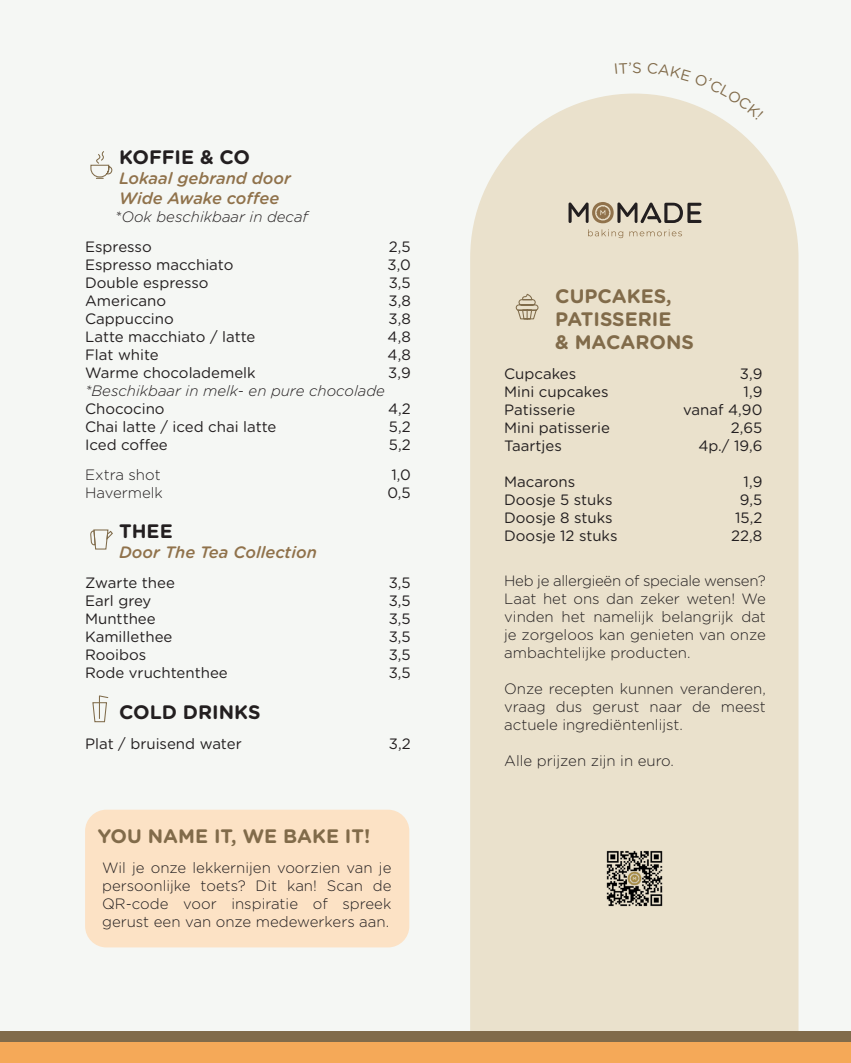
<style>
.page{position:relative;width:851px;height:1063px;background:#fff}
.page>*{position:absolute;margin:0;border:0;box-sizing:border-box;transform-origin:0 0}
.t1{font:700 19.5px/23.4px "Gotham Rounded";color:#816b4a}
.t2{font:700 19.5px "Gotham Rounded";color:#231f20}
.t3{font:italic 500 16.5px/19.8px "Gotham Rounded";color:#90724b}
.t4{font:15px "Gotham Rounded";color:#231f20}
.t5{font:300 15px/18px "Gotham Rounded";color:#231f20;text-align:justify}
.t6{font:italic 300 15px "Gotham Rounded";color:#231f20}
</style>
<div class="page">
<div style="left:0;top:0;width:850px;height:1063px;background:#f5f7f4"></div>
<div style="left:85px;top:810px;width:324px;height:137px;background:#fce2c5;border-radius:21px"></div>
<div style="left:470px;top:94px;width:328px;height:937px;background:#eae1cc"></div>
<svg style="left:568px;top:202px;width:133px;height:21px"></svg>
<svg style="left:588px;top:229px;width:35px;height:9px"></svg>
<svg style="left:629px;top:229px;width:53px;height:7px"></svg>
<img style="left:606px;top:851px;width:56px;height:56px">
<svg style="left:90px;top:151px;width:23px;height:28px"></svg>
<svg style="left:92px;top:695px;width:17px;height:28px"></svg>
<svg style="left:515px;top:294px;width:24px;height:26px"></svg>
<svg style="left:90px;top:529px;width:23px;height:21px"></svg>
<div style="left:0;top:1031px;width:850px;height:32px;background:#f5a958"></div>
<div style="left:0;top:1031px;width:850px;height:11px;background:#816b4a"></div>
<svg style="left:647px;top:94px;width:116px;height:26px"></svg>
<h1 class="t2" style="left:119px;top:143px;width:132px">KOFFIE &amp; CO</h1>
<p class="t3" style="left:119px;top:168px;width:173px">Lokaal gebrand door<br>Wide Awake coffee</p>
<p class="t6" style="left:115px;top:207px;width:195px">*Ook beschikbaar in decaf</p>
<p class="t4" style="left:85px;top:236px;width:68px">Espresso</p>
<p class="t4" style="left:389px;top:236px;width:23px">2,5</p>
<p class="t4" style="left:85px;top:254px;width:150px">Espresso macchiato</p>
<p class="t4" style="left:387px;top:254px;width:25px">3,0</p>
<p class="t4" style="left:85px;top:272px;width:125px">Double espresso</p>
<p class="t4" style="left:388px;top:272px;width:24px">3,5</p>
<p class="t4" style="left:85px;top:290px;width:83px">Americano</p>
<p class="t4" style="left:388px;top:290px;width:24px">3,8</p>
<p class="t4" style="left:85px;top:308px;width:90px">Cappuccino</p>
<p class="t4" style="left:388px;top:308px;width:24px">3,8</p>
<p class="t4" style="left:85px;top:326px;width:172px">Latte macchiato / latte</p>
<p class="t4" style="left:387px;top:326px;width:25px">4,8</p>
<p class="t4" style="left:85px;top:344px;width:75px">Flat white</p>
<p class="t4" style="left:387px;top:344px;width:25px">4,8</p>
<p class="t4" style="left:85px;top:362px;width:172px">Warme chocolademelk</p>
<p class="t4" style="left:388px;top:362px;width:24px">3,9</p>
<p class="t6" style="left:85px;top:381px;width:301px">*Beschikbaar in melk- en pure chocolade</p>
<p class="t4" style="left:85px;top:398px;width:81px">Chococino</p>
<p class="t4" style="left:388px;top:398px;width:24px">4,2</p>
<p class="t4" style="left:85px;top:416px;width:193px">Chai latte / iced chai latte</p>
<p class="t4" style="left:389px;top:416px;width:23px">5,2</p>
<p class="t4" style="left:85px;top:434px;width:84px">Iced coffee</p>
<p class="t4" style="left:389px;top:434px;width:23px">5,2</p>
<p class="t5" style="left:85px;top:465px;width:77px">Extra shot</p>
<p class="t4" style="left:391px;top:464px;width:21px">1,0</p>
<p class="t5" style="left:85px;top:483px;width:79px">Havermelk</p>
<p class="t4" style="left:387px;top:482px;width:25px">0,5</p>
<h1 class="t2" style="left:119px;top:517px;width:55px">THEE</h1>
<p class="t3" style="left:119px;top:542px;width:199px">Door The Tea Collection</p>
<p class="t4" style="left:85px;top:573px;width:91px">Zwarte thee</p>
<p class="t4" style="left:388px;top:573px;width:24px">3,5</p>
<p class="t4" style="left:85px;top:591px;width:68px">Earl grey</p>
<p class="t4" style="left:388px;top:591px;width:24px">3,5</p>
<p class="t4" style="left:85px;top:609px;width:72px">Muntthee</p>
<p class="t4" style="left:388px;top:609px;width:24px">3,5</p>
<p class="t4" style="left:85px;top:627px;width:89px">Kamillethee</p>
<p class="t4" style="left:388px;top:627px;width:24px">3,5</p>
<p class="t4" style="left:85px;top:645px;width:63px">Rooibos</p>
<p class="t4" style="left:388px;top:645px;width:24px">3,5</p>
<p class="t4" style="left:85px;top:663px;width:144px">Rode vruchtenthee</p>
<p class="t4" style="left:388px;top:663px;width:24px">3,5</p>
<h1 class="t2" style="left:119px;top:697px;width:143px">COLD DRINKS</h1>
<p class="t4" style="left:85px;top:733px;width:158px">Plat / bruisend water</p>
<p class="t4" style="left:389px;top:733px;width:23px">3,2</p>
<h1 class="t1" style="left:98px;top:824px;width:274px">YOU NAME IT, WE BAKE IT!</h1>
<p class="t5" style="left:102px;top:858px;width:291px">Wil je onze lekkernijen voorzien van je persoonlijke toets? Dit kan! Scan de QR-code voor inspiratie of spreek gerust een van onze medewerkers aan.</p>
<h1 class="t1" style="left:555px;top:283px;width:140px">CUPCAKES,<br>PATISSERIE<br>&amp; MACARONS</h1>
<p class="t4" style="left:504px;top:364px;width:74px">Cupcakes</p>
<p class="t4" style="left:739px;top:364px;width:24px">3,9</p>
<p class="t4" style="left:504px;top:382px;width:106px">Mini cupcakes</p>
<p class="t4" style="left:743px;top:382px;width:20px">1,9</p>
<p class="t4" style="left:504px;top:400px;width:73px">Patisserie</p>
<p class="t4" style="left:683px;top:400px;width:81px">vanaf 4,90</p>
<p class="t4" style="left:504px;top:418px;width:107px">Mini patisserie</p>
<p class="t4" style="left:730px;top:418px;width:33px">2,65</p>
<p class="t4" style="left:504px;top:436px;width:59px">Taartjes</p>
<p class="t4" style="left:698px;top:436px;width:65px">4p./ 19,6</p>
<p class="t4" style="left:504px;top:472px;width:73px">Macarons</p>
<p class="t4" style="left:743px;top:472px;width:20px">1,9</p>
<p class="t4" style="left:504px;top:490px;width:110px">Doosje 5 stuks</p>
<p class="t4" style="left:739px;top:490px;width:24px">9,5</p>
<p class="t4" style="left:504px;top:508px;width:110px">Doosje 8 stuks</p>
<p class="t4" style="left:735px;top:508px;width:29px">15,2</p>
<p class="t4" style="left:504px;top:526px;width:115px">Doosje 12 stuks</p>
<p class="t4" style="left:731px;top:526px;width:33px">22,8</p>
<p class="t5" style="left:504px;top:571px;width:263px">Heb je allergieën of speciale wensen?<br>Laat het ons dan zeker weten! We vinden het namelijk belangrijk dat je zorgeloos kan genieten van onze ambachtelijke producten.</p>
<p class="t5" style="left:504px;top:679px;width:263px">Onze recepten kunnen veranderen, vraag dus gerust naar de meest actuele ingrediëntenlijst.</p>
<p class="t5" style="left:504px;top:751px;width:171px">Alle prijzen zijn in euro.</p>
</div>
